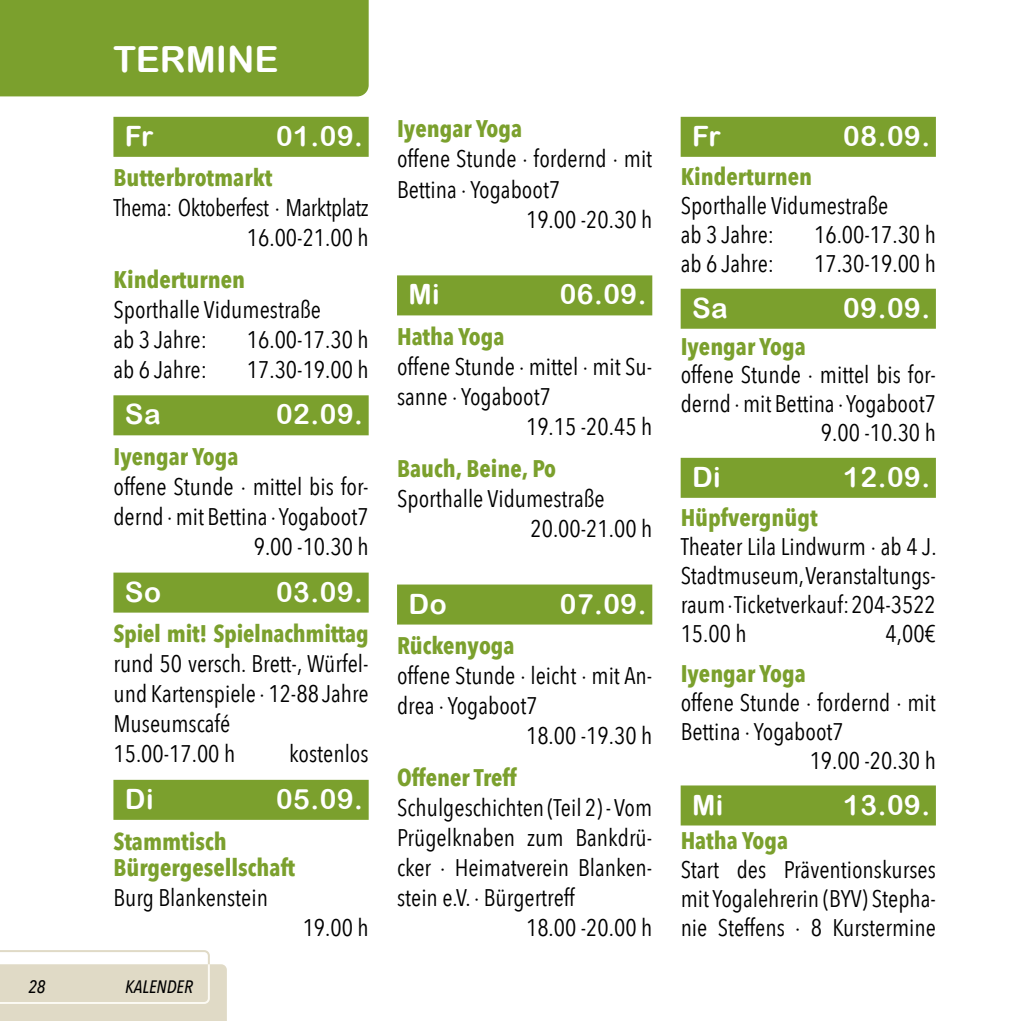
<style>
.page{position:relative;width:1021px;height:1021px;background:#fff}
.page>*{position:absolute;margin:0;border:0;box-sizing:border-box;transform-origin:0 0}
.t1{font:36px "Arial Rounded MT Bold";color:#fff}
.t2{font:28px "Arial Rounded MT Bold";letter-spacing:.02em;color:#fff}
.t3{font:24px/28.8px "Avenir Next Condensed";color:#000}
.t4{font:700 24px/26.4px "Avenir Next Condensed";color:#7ba02d}
.t5{font:24px/30px "Avenir Next Condensed";letter-spacing:-.02em;color:#000;text-align:right}
.t6{font:italic 500 18px "Avenir Next Condensed";color:#000}
</style>
<div class="page">
<div style="left:113px;top:117px;width:256px;height:40px;background:#7ba02d"></div>
<div style="left:113px;top:395px;width:256px;height:40px;background:#7ba02d"></div>
<div style="left:113px;top:572px;width:256px;height:40px;background:#7ba02d"></div>
<div style="left:113px;top:779px;width:256px;height:40px;background:#7ba02d"></div>
<div style="left:397px;top:275px;width:255px;height:40px;background:#7ba02d"></div>
<div style="left:397px;top:584px;width:255px;height:40px;background:#7ba02d"></div>
<div style="left:680px;top:117px;width:255px;height:40px;background:#7ba02d"></div>
<div style="left:680px;top:289px;width:255px;height:40px;background:#7ba02d"></div>
<div style="left:680px;top:458px;width:255px;height:40px;background:#7ba02d"></div>
<div style="left:680px;top:785px;width:255px;height:40px;background:#7ba02d"></div>
<div style="left:0;top:0;width:369px;height:96px;background:#7ba02d"></div>
<svg style="left:0;top:950px;width:227px;height:70px"></svg>
<h1 class="t1" style="left:113px;top:38px;width:167px">TERMINE</h1>
<p class="t2" style="left:125px;top:119px;width:30px">Fr</p>
<p class="t2" style="left:276px;top:119px;width:88px">01.09.</p>
<p class="t4" style="left:113px;top:165px;width:160px">Butterbrotmarkt</p>
<p class="t5" style="left:113px;top:192px;width:257px">Thema: Oktoberfest · Marktplatz<br>16.00-21.00 h</p>
<p class="t4" style="left:113px;top:266px;width:133px">Kinderturnen</p>
<p class="t3" style="left:113px;top:293px;width:209px;line-height:30px">Sporthalle Vidumestraße ab 3 Jahre:</p>
<p class="t3" style="left:247px;top:324px;width:123px">16.00-17.30 h</p>
<p class="t3" style="left:113px;top:353px;width:95px">ab 6 Jahre:</p>
<p class="t3" style="left:247px;top:353px;width:123px">17.30-19.00 h</p>
<p class="t2" style="left:125px;top:398px;width:37px">Sa</p>
<p class="t2" style="left:276px;top:398px;width:88px">02.09.</p>
<p class="t4" style="left:113px;top:443px;width:127px">Iyengar Yoga</p>
<p class="t3" style="left:113px;top:470px;width:257px;line-height:30px;text-align:right">offene Stunde · mittel bis for&shy;dernd · mit Bettina · Yogaboot7<br>9.00 -10.30 h</p>
<p class="t2" style="left:125px;top:575px;width:38px">So</p>
<p class="t2" style="left:276px;top:575px;width:88px">03.09.</p>
<p class="t4" style="left:113px;top:620px;width:257px">Spiel mit! Spielnachmittag</p>
<p class="t3" style="left:113px;top:647px;width:257px;line-height:30px">rund 50 versch. Brett-, Würfel&shy;und Kartenspiele · 12-88 Jahre<br>Museumscafé<br>15.00-17.00 h</p>
<p class="t3" style="left:289px;top:738px;width:81px">kostenlos</p>
<p class="t2" style="left:125px;top:782px;width:30px">Di</p>
<p class="t2" style="left:276px;top:782px;width:88px">05.09.</p>
<p class="t4" style="left:113px;top:827px;width:183px">Stammtisch<br>Bürgergesellschaft</p>
<p class="t3" style="left:113px;top:882px;width:156px">Burg Blankenstein</p>
<p class="t3" style="left:303px;top:912px;width:67px">19.00 h</p>
<p class="t6" style="left:28px;top:975px;width:19px">28</p>
<p class="t6" style="left:125px;top:975px;width:69px">KALENDER</p>
<p class="t4" style="left:397px;top:116px;width:127px">Iyengar Yoga</p>
<p class="t3" style="left:397px;top:143px;width:257px">offene Stunde · fordernd · mit</p>
<p class="t3" style="left:397px;top:174px;width:165px">Bettina · Yogaboot7</p>
<p class="t3" style="left:526px;top:204px;width:128px">19.00 -20.30 h</p>
<p class="t2" style="left:408px;top:278px;width:33px">Mi</p>
<p class="t2" style="left:559px;top:278px;width:88px">06.09.</p>
<p class="t4" style="left:397px;top:323px;width:109px">Hatha Yoga</p>
<p class="t3" style="left:397px;top:351px;width:257px">offene Stunde · mittel · mit Su-</p>
<p class="t3" style="left:397px;top:381px;width:155px">sanne · Yogaboot7</p>
<p class="t3" style="left:526px;top:411px;width:128px">19.15 -20.45 h</p>
<p class="t4" style="left:397px;top:455px;width:160px">Bauch, Beine, Po</p>
<p class="t3" style="left:530px;top:482px;width:123px;line-height:30px;text-indent:-133px">Sporthalle Vidumestraße<br>20.00-21.00 h</p>
<p class="t2" style="left:408px;top:587px;width:40px">Do</p>
<p class="t2" style="left:559px;top:587px;width:88px">07.09.</p>
<p class="t4" style="left:397px;top:632px;width:119px">Rückenyoga</p>
<p class="t3" style="left:397px;top:660px;width:257px">offene Stunde · leicht · mit An-</p>
<p class="t3" style="left:397px;top:690px;width:142px">drea · Yogaboot7</p>
<p class="t3" style="left:526px;top:720px;width:128px">18.00 -19.30 h</p>
<p class="t4" style="left:397px;top:764px;width:121px">Offener Treff</p>
<p class="t3" style="left:397px;top:791px;width:257px">Schulgeschichten (Teil 2) - Vom</p>
<p class="t3" style="left:397px;top:821px;width:257px">Prügelknaben zum Bankdrü-</p>
<p class="t3" style="left:397px;top:852px;width:257px">cker · Heimatverein Blanken-</p>
<p class="t3" style="left:397px;top:882px;width:179px">stein e.V. · Bürgertreff</p>
<p class="t3" style="left:526px;top:912px;width:128px">18.00 -20.00 h</p>
<p class="t2" style="left:692px;top:119px;width:30px">Fr</p>
<p class="t2" style="left:843px;top:119px;width:88px">08.09.</p>
<p class="t4" style="left:680px;top:164px;width:133px">Kinderturnen</p>
<p class="t3" style="left:680px;top:190px;width:209px">Sporthalle Vidumestraße ab 3 Jahre:</p>
<p class="t3" style="left:814px;top:219px;width:123px">16.00-17.30 h</p>
<p class="t3" style="left:680px;top:248px;width:95px">ab 6 Jahre:</p>
<p class="t3" style="left:814px;top:248px;width:123px">17.30-19.00 h</p>
<p class="t2" style="left:692px;top:291px;width:37px">Sa</p>
<p class="t2" style="left:843px;top:291px;width:88px">09.09.</p>
<p class="t4" style="left:680px;top:333px;width:127px">Iyengar Yoga</p>
<p class="t3" style="left:680px;top:359px;width:257px;text-align:right">offene Stunde · mittel bis for&shy;dernd · mit Bettina · Yogaboot7<br>9.00 -10.30 h</p>
<p class="t2" style="left:692px;top:460px;width:30px">Di</p>
<p class="t2" style="left:843px;top:460px;width:88px">12.09.</p>
<p class="t4" style="left:680px;top:504px;width:138px">Hüpfvergnügt</p>
<p class="t3" style="left:680px;top:531px;width:257px;text-align:justify">Theater Lila Lindwurm · ab 4 J.<br>Stadtmuseum, Veranstaltungs&shy;raum · Ticketverkauf: 204-3522<br>15.00 h</p>
<p class="t3" style="left:885px;top:618px;width:52px">4,00€</p>
<p class="t4" style="left:680px;top:660px;width:127px">Iyengar Yoga</p>
<p class="t3" style="left:680px;top:687px;width:257px">offene Stunde · fordernd · mit</p>
<p class="t3" style="left:680px;top:716px;width:165px">Bettina · Yogaboot7</p>
<p class="t3" style="left:809px;top:745px;width:128px">19.00 -20.30 h</p>
<p class="t2" style="left:692px;top:788px;width:33px">Mi</p>
<p class="t2" style="left:843px;top:788px;width:88px">13.09.</p>
<p class="t4" style="left:680px;top:827px;width:109px">Hatha Yoga</p>
<p class="t3" style="left:680px;top:854px;width:257px;text-align:justify">Start des Präventionskurses mit Yogalehrerin (BYV) Stepha&shy;nie Steffens · 8 Kurstermine</p>
</div>
